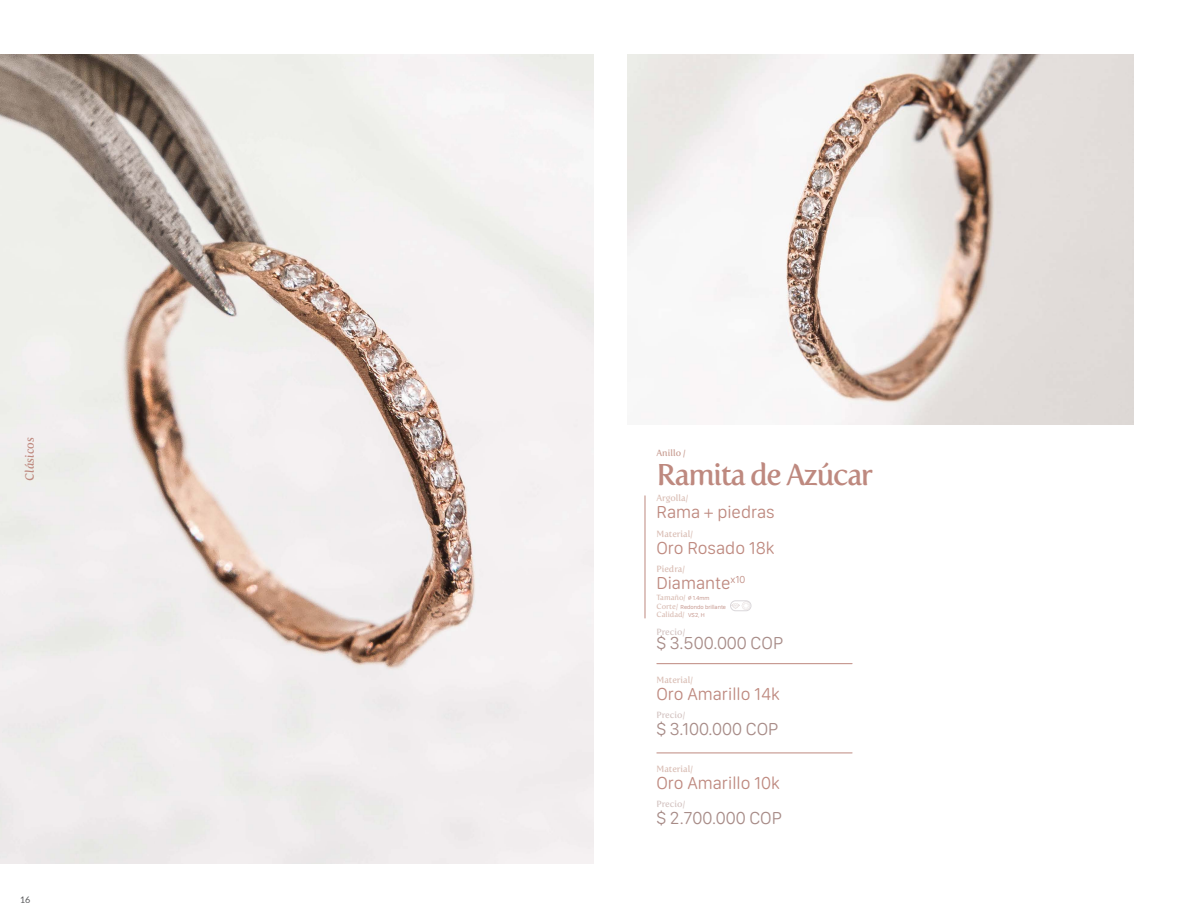
<style>
.page{position:relative;width:1188px;height:918px;background:#fff}
.page>*{position:absolute;margin:0;border:0;box-sizing:border-box;transform-origin:0 0}
.t1{font:30px "Fertigo Pro";letter-spacing:-.05em;color:#be897f}
.t2{font:300 18px "SF Compact Rounded";color:#be897f}
.t3{font:300 18px "SF Compact Rounded";color:#a78b87}
.t4{font:italic 12px "Fertigo Pro";color:#be897f}
.t5{font:9px "Fertigo Pro";color:#dabeb5}
.t6{font:9px "Fertigo Pro";color:#d4c4c2}
.t7{font:9px "Fertigo Pro";color:#c89d92}
.t8{font:9px "Lato";color:#57585a}
.t9{font:7.5px "Fertigo Pro";color:#dabeb5}
.t10{font:300 6px "SF Compact Rounded";color:#be897f}
.s1{font-family:"SF Pro Display";font-weight:500;font-size:6px;color:#be897f}
.s2{font-family:"SF Compact Rounded";font-weight:300;font-size:6px;color:#be897f}
.s3{font-family:"Fertigo Pro";font-weight:400;font-size:7.5px;color:#dabeb5}
</style>
<div class="page">
<img style="left:1px;top:54px;width:593px;height:810px">
<img style="left:628px;top:54px;width:506px;height:371px">
<hr style="left:645px;top:496px;width:1px;height:122px;background:#be897f">
<div style="left:730px;top:601px;width:21px;height:10px;border:1px solid #dad7da;border-radius:5px"></div>
<svg style="left:731px;top:602px;width:20px;height:8px"></svg>
<hr style="left:657px;top:753px;width:195px;height:1px;background:#be897f">
<hr style="left:657px;top:663px;width:195px;height:1px;background:#be897f">
<p class="t4" style="left:23px;top:481px;width:45px;rotate:-90deg">Clásicos</p>
<p class="t8" style="left:20px;top:893px;width:12px">16</p>
<p class="t7" style="left:656px;top:448px;width:31px">Anillo /</p>
<h1 class="t1" style="left:656px;top:457px;width:218px">Ramita de Azúcar</h1>
<p class="t5" style="left:656px;top:493px;width:33px">Argolla/</p>
<p class="t2" style="left:656px;top:502px;width:120px">Rama + piedras</p>
<p class="t5" style="left:656px;top:528px;width:38px">Material/</p>
<p class="t2" style="left:656px;top:537px;width:119px">Oro Rosado 18k</p>
<p class="t5" style="left:656px;top:564px;width:30px">Piedra/</p>
<p class="t2" style="left:656px;top:573px;width:90px">Diamante<sup>x10</sup></p>
<p class="t9" style="left:656px;top:593px;width:55px">Tamaño/ <span class="s1">⌀</span> <span class="s2">1.4mm</span></p>
<p class="t9" style="left:656px;top:610px;width:50px">Calidad/ <span class="s2">VS2, H</span></p>
<p class="t10" style="left:656px;top:603px;width:71px"><span class="s3">Corte/</span> Redondo brillante</p>
<p class="t6" style="left:656px;top:626px;width:30px">Precio/</p>
<p class="t3" style="left:656px;top:633px;width:128px">$ 3.500.000 COP</p>
<p class="t5" style="left:656px;top:675px;width:38px">Material/</p>
<p class="t2" style="left:656px;top:683px;width:125px">Oro Amarillo 14k</p>
<p class="t3" style="left:656px;top:718px;width:123px">$ 3.100.000 COP</p>
<p class="t6" style="left:656px;top:710px;width:30px">Precio/</p>
<p class="t5" style="left:656px;top:764px;width:38px">Material/</p>
<p class="t2" style="left:656px;top:773px;width:125px">Oro Amarillo 10k</p>
<p class="t3" style="left:656px;top:807px;width:127px">$ 2.700.000 COP</p>
<p class="t6" style="left:656px;top:799px;width:30px">Precio/</p>
</div>
